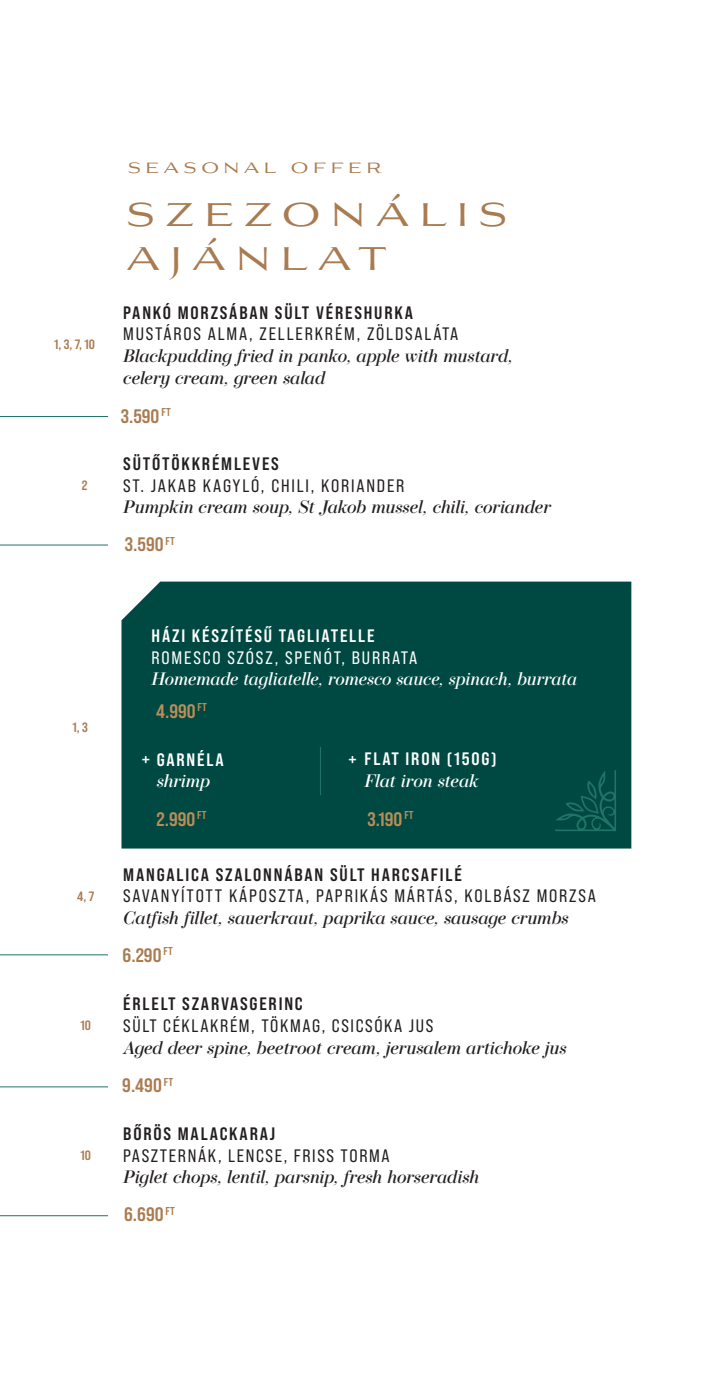
<style>
.page{position:relative;width:728px;height:1387px;background:#fff}
.page>*{position:absolute;margin:0;border:0;box-sizing:border-box;transform-origin:0 0}
.t1{font:36.3px/43.5px "Aviano Flare";letter-spacing:.3em;color:#a97b50}
.t2{font:19.5px "Bebas Neue Pro Sm E Bd";color:#a97b50}
.t3{font:19.5px "Bebas Neue Pro Sm E Bd";color:#bb8e58}
.t4{font:italic 500 18px/21.6px "Operetta 12";color:#231f20}
.t5{font:18px "Bebas Neue Pro Sm E Rg";letter-spacing:.095em;color:#231f20}
.t6{font:18px "Bebas Neue Pro Sm E Bd";letter-spacing:.1em;color:#231f20}
.t7{font:italic 500 18px "Operetta 12";letter-spacing:-.005em;color:#fff}
.t8{font:18px "Bebas Neue Pro Sm E Bd";letter-spacing:.1em;color:#fff}
.t9{font:18px "Bebas Neue Pro Sm E Rg";letter-spacing:.1em;color:#fff}
.t10{font:16.5px "Aviano Flare";letter-spacing:.3em;color:#a97b50}
.t11{font:13.5px "Bebas Neue Pro Sm E Bd";color:#a97b50}
</style>
<div class="page">
<hr style="left:0;top:416px;width:108px;height:1px;background:#207367">
<hr style="left:0;top:544px;width:108px;height:1px;background:#207367">
<hr style="left:0;top:1086px;width:108px;height:1px;background:#207367">
<hr style="left:0;top:954px;width:108px;height:1px;background:#207367">
<hr style="left:0;top:1215px;width:108px;height:1px;background:#207367">
<div style="left:121px;top:581px;width:510px;height:267px;background:#004943"></div>
<svg style="left:554px;top:769px;width:61px;height:62px;background:#06514a"></svg>
<hr style="left:320px;top:747px;width:1px;height:48px;background:#207367">
<p class="t11" style="left:54px;top:336px;width:42px">1, 3, 7, 10</p>
<p class="t11" style="left:82px;top:477px;width:7px">2</p>
<p class="t10" style="left:128px;top:158px;width:255px">SEASONAL OFFER</p>
<h1 class="t1" style="left:127px;top:192px;width:381px">SZEZONÁLIS<br>AJÁNLAT</h1>
<p class="t6" style="left:123px;top:302px;width:291px">PANKÓ MORZSÁBAN SÜLT VÉRESHURKA</p>
<p class="t5" style="left:123px;top:323px;width:336px">MUSTÁROS ALMA, ZELLERKRÉM, ZÖLDSALÁTA</p>
<p class="t4" style="left:123px;top:345px;width:391px">Blackpudding fried in panko, apple with mustard, celery cream, green salad</p>
<p class="t2" style="left:121px;top:404px;width:52px">3.590 <sup>FT</sup></p>
<p class="t6" style="left:123px;top:453px;width:157px">SÜTŐTÖKKRÉMLEVES</p>
<p class="t5" style="left:123px;top:475px;width:282px">ST. JAKAB KAGYLÓ, CHILI, KORIANDER</p>
<p class="t4" style="left:123px;top:496px;width:429px">Pumpkin cream soup, St Jakob mussel, chili, coriander</p>
<p class="t2" style="left:125px;top:532px;width:52px">3.590 <sup>FT</sup></p>
<p class="t11" style="left:72px;top:718px;width:17px">1, 3</p>
<p class="t11" style="left:77px;top:888px;width:19px">4, 7</p>
<p class="t11" style="left:80px;top:1016px;width:12px">10</p>
<p class="t11" style="left:80px;top:1147px;width:12px">10</p>
<p class="t8" style="left:151px;top:625px;width:224px">HÁZI KÉSZÍTÉSŰ TAGLIATELLE</p>
<p class="t9" style="left:151px;top:646px;width:267px">ROMESCO SZÓSZ, SPENÓT, BURRATA</p>
<p class="t7" style="left:151px;top:668px;width:426px">Homemade tagliatelle, romesco sauce, spinach, burrata</p>
<p class="t3" style="left:156px;top:699px;width:52px">4.990 <sup>FT</sup></p>
<p class="t8" style="left:142px;top:748px;width:83px">+ GARNÉLA</p>
<p class="t7" style="left:157px;top:770px;width:55px">shrimp</p>
<p class="t3" style="left:156px;top:807px;width:52px">2.990 <sup>FT</sup></p>
<p class="t8" style="left:348px;top:748px;width:150px">+ FLAT IRON (150G)</p>
<p class="t7" style="left:364px;top:770px;width:116px">Flat iron steak</p>
<p class="t3" style="left:367px;top:807px;width:48px">3.190 <sup>FT</sup></p>
<p class="t6" style="left:123px;top:863px;width:340px">MANGALICA SZALONNÁBAN SÜLT HARCSAFILÉ</p>
<p class="t5" style="left:123px;top:885px;width:474px">SAVANYÍTOTT KÁPOSZTA, PAPRIKÁS MÁRTÁS, KOLBÁSZ MORZSA</p>
<p class="t4" style="left:123px;top:906px;width:446px">Catfish fillet, sauerkraut, paprika sauce, sausage crumbs</p>
<p class="t2" style="left:122px;top:943px;width:52px">6.290 <sup>FT</sup></p>
<p class="t6" style="left:123px;top:993px;width:181px">ÉRLELT SZARVASGERINC</p>
<p class="t5" style="left:123px;top:1015px;width:311px">SÜLT CÉKLAKRÉM, TÖKMAG, CSICSÓKA JUS</p>
<p class="t4" style="left:123px;top:1036px;width:444px">Aged deer spine, beetroot cream, jerusalem artichoke jus</p>
<p class="t2" style="left:122px;top:1073px;width:52px">9.490 <sup>FT</sup></p>
<p class="t6" style="left:123px;top:1122px;width:153px">BŐRÖS MALACKARAJ</p>
<p class="t5" style="left:123px;top:1144px;width:268px">PASZTERNÁK, LENCSE, FRISS TORMA</p>
<p class="t4" style="left:123px;top:1166px;width:357px">Piglet chops, lentil, parsnip, fresh horseradish</p>
<p class="t2" style="left:124px;top:1202px;width:52px">6.690 <sup>FT</sup></p>
</div>
